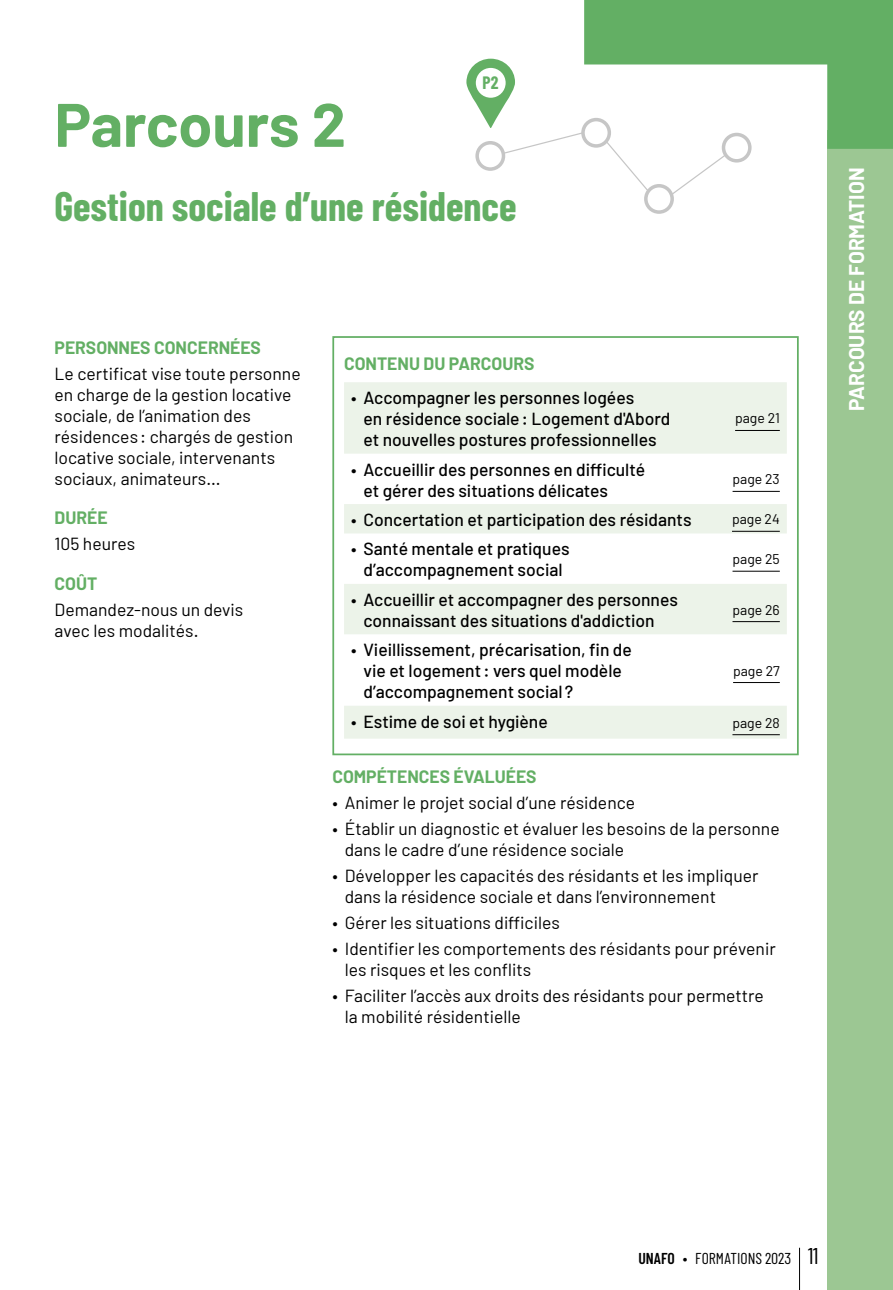
<style>
.page{position:relative;width:893px;height:1290px;background:#fff}
.page>*{position:absolute;margin:0;border:0;box-sizing:border-box;transform-origin:0 0}
.t1{font:700 61.25px "Barlow";letter-spacing:-.005em;color:#63af64}
.t2{font:700 40.25px "Barlow Condensed";color:#63af64}
.t3{font:700 20.82px "Barlow";color:#fff}
.t4{font:17.5px/21px "Barlow";color:#000}
.t5{font:500 17.5px/21px "Barlow";color:#000}
.t6{font:700 17.5px "Barlow";color:#63af64}
.t7{font:700 17.5px "Barlow Condensed";color:#63af64}
.t8{font:15.75px "Barlow Condensed";color:#000}
.t9{font:14px "Barlow";color:#000}
.s1{font-weight:600}
.s2{font-size:22.75px}
</style>
<div class="page">
<hr style="left:799px;top:1248px;width:1px;height:42px;background:#000">
<div style="left:827px;top:130px;width:66px;height:1160px;background:#9cc793"></div>
<svg style="left:466px;top:0;width:427px;height:204px"></svg>
<div style="left:477px;top:143px;width:26px;height:26px;background:#fff;border-radius:50%"></div>
<div style="left:475px;top:141px;width:30px;height:30px;border:4px solid #c6c6c6;border-radius:50%"></div>
<div style="left:583px;top:120px;width:26px;height:26px;background:#fff;border-radius:50%"></div>
<div style="left:581px;top:118px;width:30px;height:30px;border:4px solid #c6c6c6;border-radius:50%"></div>
<div style="left:646px;top:186px;width:26px;height:26px;background:#fff;border-radius:50%"></div>
<div style="left:644px;top:184px;width:30px;height:30px;border:4px solid #c6c6c6;border-radius:50%"></div>
<div style="left:723px;top:134px;width:27px;height:27px;background:#fff;border-radius:50%"></div>
<div style="left:722px;top:133px;width:30px;height:30px;border:4px solid #c6c6c6;border-radius:50%"></div>
<svg style="left:344px;top:382px;width:443px;height:357px;fill:#ecf3e9"></svg>
<hr style="left:735px;top:430px;width:45px;height:1px;background:#000">
<hr style="left:733px;top:491px;width:47px;height:1px;background:#000">
<hr style="left:732px;top:531px;width:48px;height:1px;background:#000">
<hr style="left:732px;top:571px;width:48px;height:1px;background:#000">
<hr style="left:732px;top:621px;width:48px;height:1px;background:#000">
<hr style="left:733px;top:682px;width:47px;height:1px;background:#000">
<hr style="left:732px;top:734px;width:48px;height:1px;background:#000">
<div style="left:332px;top:336px;width:467px;height:419px;border:2px solid #63af64"></div>
<h1 class="t1" style="left:55px;top:87px;width:293px">Parcours 2</h1>
<p class="t7" style="left:483px;top:72px;width:17px">P2</p>
<h2 class="t2" style="left:55px;top:181px;width:464px">Gestion sociale d’une résidence</h2>
<p class="t6" style="left:55px;top:336px;width:208px">PERSONNES CONCERNÉES</p>
<p class="t4" style="left:55px;top:362px;width:248px">Le certificat vise toute personne en charge de la gestion locative sociale, de l’animation des résidences : chargés de gestion locative sociale, intervenants sociaux, animateurs...</p>
<p class="t6" style="left:55px;top:507px;width:55px">DURÉE</p>
<p class="t4" style="left:55px;top:533px;width:82px">105 heures</p>
<p class="t6" style="left:55px;top:573px;width:44px">COÛT</p>
<p class="t4" style="left:55px;top:599px;width:190px">Demandez-nous un devis avec les modalités.</p>
<p class="t6" style="left:344px;top:353px;width:192px">CONTENU DU PARCOURS</p>
<p class="t5" style="left:363px;top:387px;width:308px;text-indent:-12px">• Accompagner les personnes logées<br>en résidence sociale: Logement d'Abord et nouvelles postures professionnelles</p>
<p class="t9" style="left:735px;top:410px;width:46px">page 21</p>
<p class="t5" style="left:363px;top:458px;width:283px;text-indent:-12px">• Accueillir des personnes en difficulté et gérer des situations délicates</p>
<p class="t9" style="left:733px;top:471px;width:49px">page 23</p>
<p class="t5" style="left:351px;top:509px;width:342px">• Concertation et participation des résidants</p>
<p class="t9" style="left:732px;top:510px;width:49px">page 24</p>
<p class="t5" style="left:351px;top:538px;width:220px;text-align:center">• Santé mentale et pratiques d’accompagnement social</p>
<p class="t9" style="left:732px;top:550px;width:49px">page 25</p>
<p class="t5" style="left:363px;top:589px;width:316px;text-indent:-12px">• Accueillir et accompagner des personnes connaissant des situations d'addiction</p>
<p class="t9" style="left:732px;top:601px;width:49px">page 26</p>
<p class="t5" style="left:363px;top:639px;width:270px;text-indent:-12px">• Vieillissement, précarisation, fin de vie et logement: vers quel modèle d’accompagnement social ?</p>
<p class="t9" style="left:733px;top:662px;width:48px">page 27</p>
<p class="t5" style="left:351px;top:710px;width:198px">• Estime de soi et hygiène</p>
<p class="t9" style="left:732px;top:714px;width:49px">page 28</p>
<p class="t6" style="left:332px;top:766px;width:206px">COMPÉTENCES ÉVALUÉES</p>
<p class="t4" style="left:332px;top:792px;width:304px">• Animer le projet social d’une résidence</p>
<p class="t4" style="left:345px;top:818px;width:436px;text-indent:-12px">• Établir un diagnostic et évaluer les besoins de la personne dans le cadre d’une résidence sociale</p>
<p class="t4" style="left:345px;top:864px;width:415px;text-indent:-12px">• Développer les capacités des résidants et les impliquer dans la résidence sociale et dans l’environnement</p>
<p class="t4" style="left:332px;top:911px;width:229px">• Gérer les situations difficiles</p>
<p class="t4" style="left:345px;top:937px;width:432px;text-indent:-12px">• Identifier les comportements des résidants pour prévenir les risques et les conflits</p>
<p class="t4" style="left:345px;top:984px;width:420px;text-indent:-12px">• Faciliter l’accès aux droits des résidants pour permettre la mobilité résidentielle</p>
<p class="t3" style="left:844px;top:411px;width:245px;rotate:-90deg">PARCOURS DE FORMATION</p>
<p class="t8" style="left:638px;top:1248px;width:182px"><span class="s1">UNAFO</span> • FORMATIONS 2023 <span class="s2">11</span></p>
</div>
